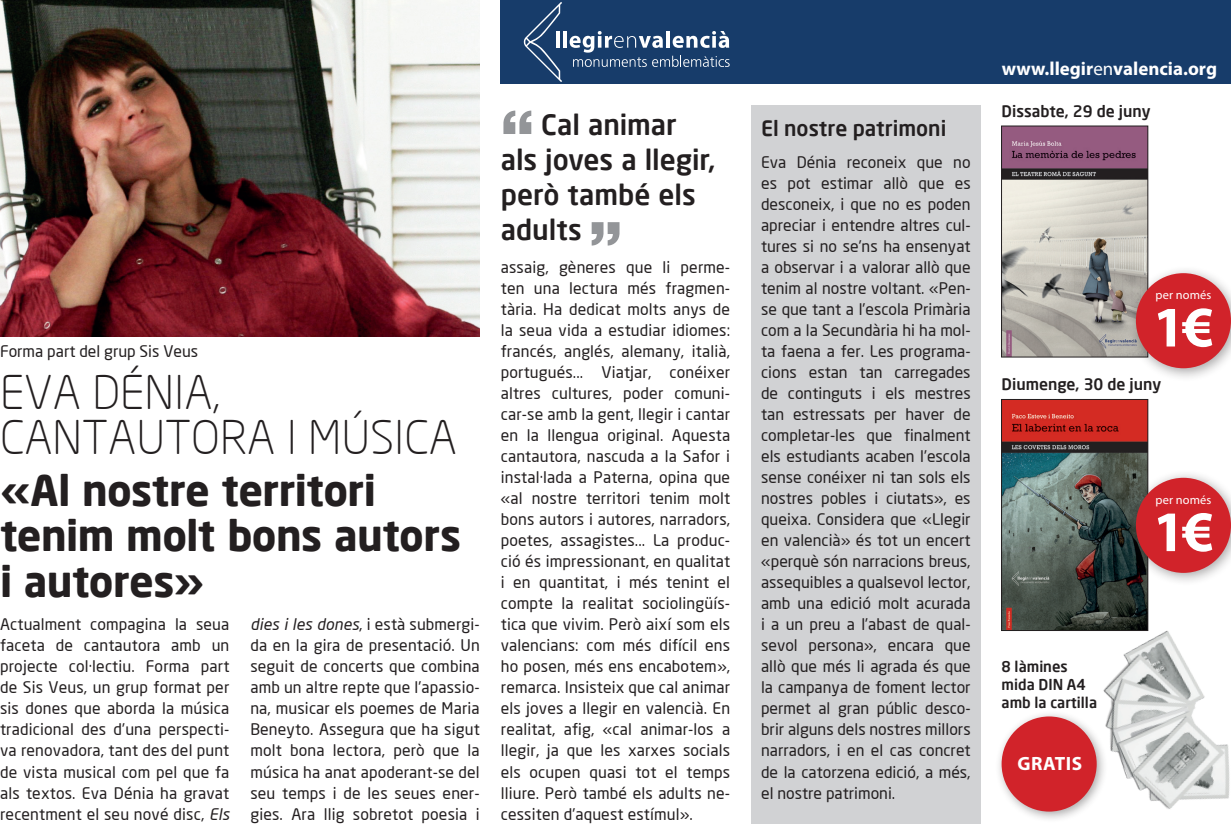
<style>
.page{position:relative;width:1231px;height:824px;background:#fff}
.page>*{position:absolute;margin:0;border:0;box-sizing:border-box;transform-origin:0 0}
.Cita{font:900 64.75px "Helvetica LT Std";color:#939598}
.t1{font:700 57.75px "Myriad Pro";color:#fff}
.Entrevistat{font:300 45.5px "Neo Sans";color:#231f20}
.Titular{font:700 42px/45.5px "Neo Sans";letter-spacing:-.015em;color:#231f20}
.Cita-2{font:500 28px/35px "Neo Sans";color:#231f20}
.Títol_destacat{font:500 21px "Neo Sans";color:#231f20}
.t2{font:700 19.25px "Myriad Pro";letter-spacing:.025em;color:#fff}
.t3{font:700 18.9px "Myriad Pro";color:#fff}
.Text_1{font:15.75px/21px "Neo Sans";letter-spacing:.01em;color:#231f20;text-align:justify}
.Dia_setmana{font:500 15.75px "Neo Sans";color:#231f20}
.Dia_setmana-2{font:500 14.88px/17.8px "Neo Sans";color:#231f20}
.t4{font:12.42px "Myriad Pro";letter-spacing:.015em;color:#fff}
.s1{font-style:italic}
.s2{font-weight:400}
</style>
<div class="page">
<div style="left:751px;top:105px;width:229px;height:718px;background:#d1d2d4"></div>
<img style="left:0;top:0;width:479px;height:336px">
<img style="left:1003px;top:401px;width:142px;height:227px">
<div style="left:1001px;top:399px;width:146px;height:231px;border:1px solid #231f20"></div>
<img style="left:1003px;top:128px;width:142px;height:227px">
<div style="left:1001px;top:126px;width:146px;height:231px;border:1px solid #231f20"></div>
<div style="left:500px;top:0;width:730px;height:84px;background:#173c6a"></div>
<svg style="left:524px;top:2px;width:38px;height:80px"></svg>
<hr style="left:556px;top:31px;width:3px;height:17px;background:#fff">
<hr style="left:563px;top:31px;width:3px;height:17px;background:#fff">
<svg style="left:569px;top:31px;width:160px;height:36px"></svg>
<img style="left:1065px;top:618px;width:165px;height:191px">
<div style="left:1127px;top:469px;width:103px;height:117px;background:#231f20;opacity:.4"></div>
<div style="left:1135px;top:477px;width:95px;height:96px;background:#d1232a;border-radius:50%"></div>
<div style="left:994px;top:709px;width:114px;height:114px;background:#231f20;opacity:.4"></div>
<div style="left:1001px;top:716px;width:95px;height:95px;background:#d1232a;border-radius:50%"></div>
<div style="left:1127px;top:265px;width:103px;height:117px;background:#231f20;opacity:.4"></div>
<div style="left:1135px;top:273px;width:95px;height:95px;background:#d1232a;border-radius:50%"></div>
<p class="Text_1" style="left:0;top:340px;width:200px">Forma part del grup Sis Veus</p>
<p class="Entrevistat" style="left:0;top:365px;width:222px">EVA DÉNIA,</p>
<p class="Entrevistat" style="left:0;top:410px;width:458px">CANTAUTORA I MÚSICA</p>
<p class="Titular" style="left:0;top:466px;width:462px">«Al nostre territori tenim molt bons autors i autores»</p>
<p class="Text_1" style="left:0;top:613px;width:231px">Actualment compagina la seua faceta de cantautora amb un projecte col·lectiu. Forma part de Sis Veus, un grup format per sis dones que aborda la música tradicional des d’una perspecti&shy;va renovadora, tant des del punt de vista musical com pel que fa als textos. Eva Dénia ha gravat recentment el seu nové disc, <span class="s1">Els</span></p>
<p class="Text_1" style="left:250px;top:613px;width:231px"><span class="s1">dies i les dones</span>, i està submergi&shy;da en la gira de presentació. Un seguit de concerts que combina amb un altre repte que l’apassio&shy;na, musicar els poemes de Maria Beneyto. Assegura que ha sigut molt bona lectora, però que la música ha anat apoderant-se del seu temps i de les seues ener&shy;gies. Ara llig sobretot poesia i</p>
<p class="Cita" style="left:500px;top:93px;width:34px">“</p>
<p class="Cita-2" style="left:500px;top:106px;width:216px;text-indent:40px">Cal animar als joves a llegir, però també els adults</p>
<p class="Cita" style="left:589px;top:203px;width:34px">”</p>
<p class="Text_1" style="left:500px;top:256px;width:231px">assaig, gèneres que li perme&shy;ten una lectura més fragmen&shy;tària. Ha dedicat molts anys de la seua vida a estudiar idiomes: francés, anglés, alemany, italià, portugués... Viatjar, conéixer altres cultures, poder comuni&shy;car-se amb la gent, llegir i cantar en la llengua original. Aquesta cantautora, nascuda a la Safor i instal·lada a Paterna, opina que «al nostre territori tenim molt bons autors i autores, narradors, poetes, assagistes... La produc&shy;ció és impressionant, en qualitat i en quantitat, i més tenint el compte la realitat sociolingüís&shy;tica que vivim. Però així som els valencians: com més difícil ens ho posen, més ens encabotem», remarca. Insisteix que cal animar els joves a llegir en valencià. En realitat, afig, «cal animar-los a llegir, ja que les xarxes socials els ocupen quasi tot el temps lliure. Però també els adults ne&shy;cessiten d’aquest estímul».</p>
<p class="Títol_destacat" style="left:761px;top:115px;width:187px">El nostre patrimoni</p>
<p class="Text_1" style="left:761px;top:151px;width:211px">Eva Dénia reconeix que no es pot estimar allò que es desconeix, i que no es poden apreciar i entendre altres cul&shy;tures si no se’ns ha ensenyat a observar i a valorar allò que tenim al nostre voltant. «Pen&shy;se que tant a l’escola Primària com a la Secundària hi ha mol&shy;ta faena a fer. Les programa&shy;cions estan tan carregades de continguts i els mestres tan estressats per haver de completar-les que finalment els estudiants acaben l’escola sense conéixer ni tan sols els nostres pobles i ciutats», es queixa. Considera que «Llegir en valencià» és tot un encert «perquè són narracions breus, assequibles a qualsevol lector, amb una edició molt acurada i a un preu a l’abast de qual&shy;sevol persona», encara que allò que més li agrada és que la campanya de foment lector permet al gran públic desco&shy;brir alguns dels nostres millors narradors, i en el cas concret de la catorzena edició, a més, el nostre patrimoni.</p>
<p class="t3" style="left:1001px;top:57px;width:217px">www.llegir<span class="s2">en</span>valencia.org</p>
<p class="Dia_setmana" style="left:1001px;top:101px;width:150px">Dissabte, 29 de juny</p>
<p class="t4" style="left:1155px;top:287px;width:58px">per només</p>
<p class="t1" style="left:1152px;top:289px;width:62px">1€</p>
<p class="Dia_setmana" style="left:1001px;top:374px;width:161px">Diumenge, 30 de juny</p>
<p class="Dia_setmana-2" style="left:1001px;top:657px;width:68px">8 làmines</p>
<p class="Dia_setmana-2" style="left:1001px;top:675px;width:97px">mida DIN A4 amb la cartilla</p>
<p class="t2" style="left:1017px;top:750px;width:66px">GRATIS</p>
<p class="t4" style="left:1155px;top:492px;width:58px">per només</p>
<p class="t1" style="left:1152px;top:494px;width:62px">1€</p>
</div>
